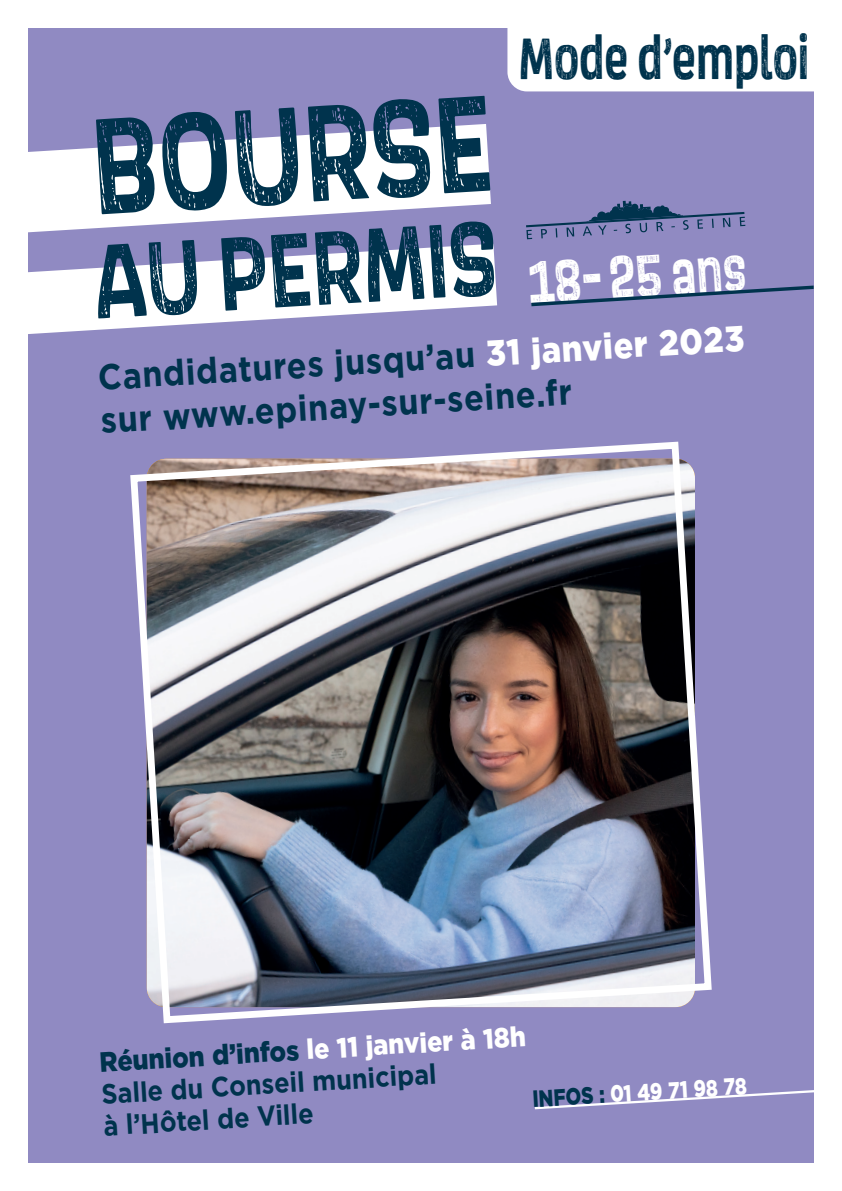
<style>
.page{position:relative;width:842px;height:1191px;background:#fff}
.page>*{position:absolute;margin:0;border:0;box-sizing:border-box;transform-origin:0 0}
.t1{font:700 141.4px "Scarlet Wood";color:#00334d;scale:.71 1}
.t2{font:700 108px "Scarlet Wood";color:#00334d;scale:.71 1}
.t3{font:700 61.2px "Scarlet Wood";color:#fff;scale:.71 1}
.t4{font:700 60px "Scarlet Wood";color:#00334d;scale:.71 1}
.t5{font:700 36px/43.8px "Gotham";color:#00334d;scale:.9 1}
.t6{font:700 28px/32.6px "Gotham";color:#00334d;scale:.9 1}
.t7{font:900 28px "Gotham";color:#fff;scale:.9 1}
.t8{font:900 23.6px "Gotham";color:#fff;scale:.8 1}
.s1{font-weight:900;color:#fff}
.s2{color:#00334d}
</style>
<div class="page">
<div style="left:28px;top:28px;width:786px;height:1134px;background:#908ac2"></div>
<svg style="left:28px;top:124px;width:463px;height:109px;fill:#fff"></svg>
<svg style="left:28px;top:244px;width:469px;height:90px;fill:#fff"></svg>
<svg style="left:526px;top:201px;width:219px;height:38px"></svg>
<svg style="left:531px;top:285px;width:283px;height:21px"></svg>
<svg style="left:534px;top:1090px;width:280px;height:20px"></svg>
<div style="left:507px;top:28px;width:307px;height:63px;background:#fff"></div>
<img style="left:147px;top:459px;width:548px;height:548px">
<div style="left:130px;top:442px;width:581px;height:581px;border:7px solid #fff;border-radius:33px"></div>
<p class="t1" style="left:87px;top:68px;width:566px;rotate:-3deg">BOURSE</p>
<p class="t2" style="left:89px;top:209px;width:569px;rotate:-4deg">AU PERMIS</p>
<p class="t4" style="left:519px;top:18px;width:411px">Mode d’emploi</p>
<p class="t3" style="left:525px;top:241px;width:309px;rotate:-4deg">18-25 ans</p>
<p class="t5" style="left:96px;top:357px;width:721px;rotate:-4deg">Candidatures jusqu’au <span class="s1">31 janvier 2023 </span>sur www.epinay-sur-seine.fr</p>
<p class="t7" style="left:98px;top:1040px;width:476px;rotate:-3deg"><span class="s2">Réunion d’infos</span> le 11 janvier à 18h</p>
<p class="t6" style="left:101px;top:1076px;width:374px;rotate:-3deg">Salle du Conseil municipal à l’Hôtel de Ville</p>
<p class="t8" style="left:531px;top:1083px;width:270px;rotate:-4deg"><span class="s2">INFOS :</span> 01 49 71 98 78</p>
</div>
